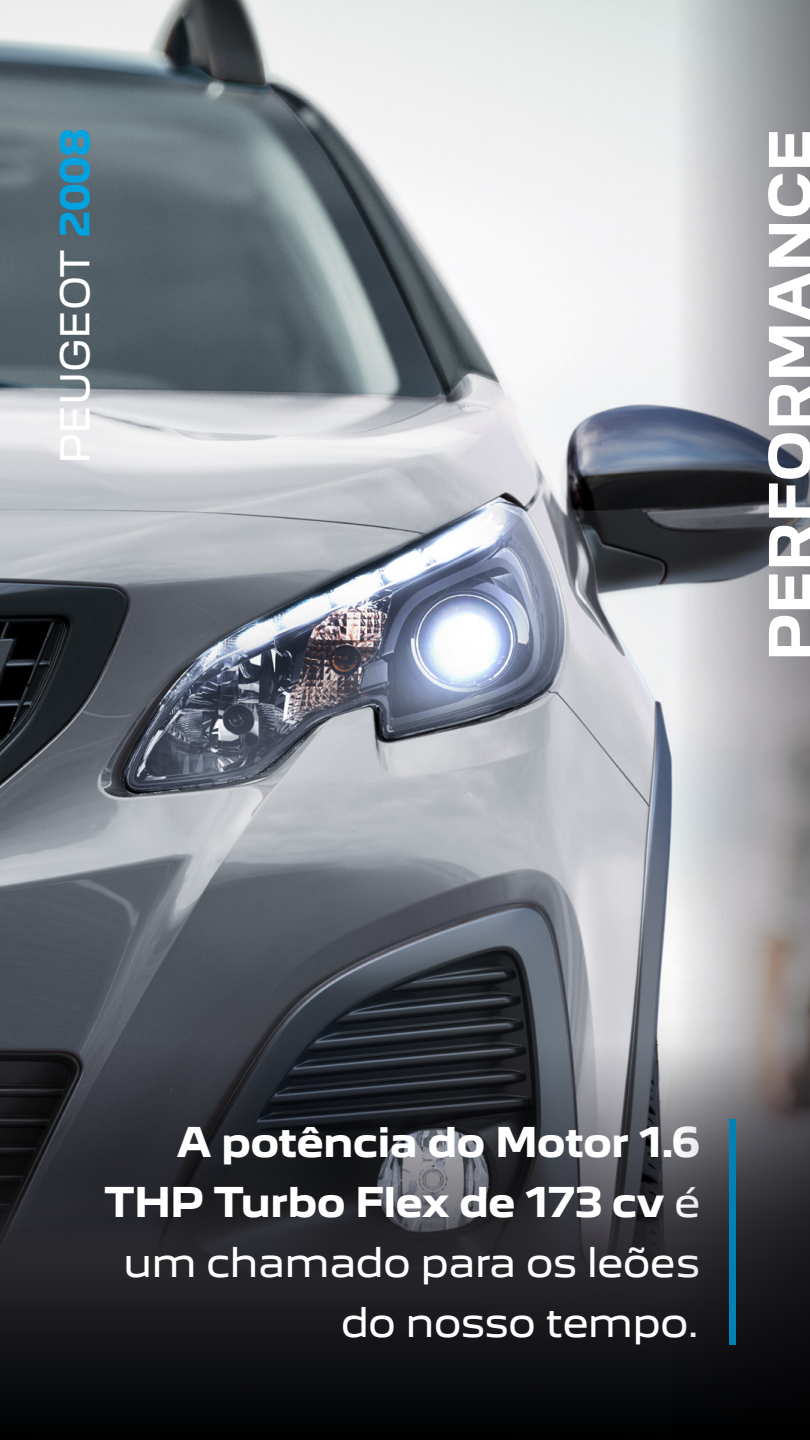
<style>
.page{position:relative;width:810px;height:1440px;background:#fff}
.page>*{position:absolute;margin:0;border:0;box-sizing:border-box;transform-origin:0 0}
.t1{font:700 52.5px "Peugeot New";letter-spacing:.005em;color:#fff}
.t2{font:700 37.5px/60px "Peugeot New";letter-spacing:-.025em;color:#fff;text-align:right}
.t3{font:36.38px "Peugeot New";color:#fff}
.s1{font-weight:700;color:#00a3e0}
.s2{font-weight:400}
</style>
<div class="page">
<img style="left:0;top:0;width:673px;height:1042px">
<svg style="left:0;top:1042px;width:673px;height:398px;background:#232429"></svg>
<svg style="left:673px;top:0;width:137px;height:1440px;background:#87888c"></svg>
<p class="t3" style="left:45px;top:464px;width:337px;rotate:-90deg">PEUGEOT <span class="s1">2008</span></p>
<h1 class="t1" style="left:747px;top:661px;width:534px;rotate:-90deg">PERFORMANCE</h1>
<p class="t2" style="left:104px;top:1109px;width:598px">A potência do Motor 1.6<br>THP Turbo Flex de 173 cv <span class="s2">é um chamado para os leões do nosso tempo.</span></p>
</div>
